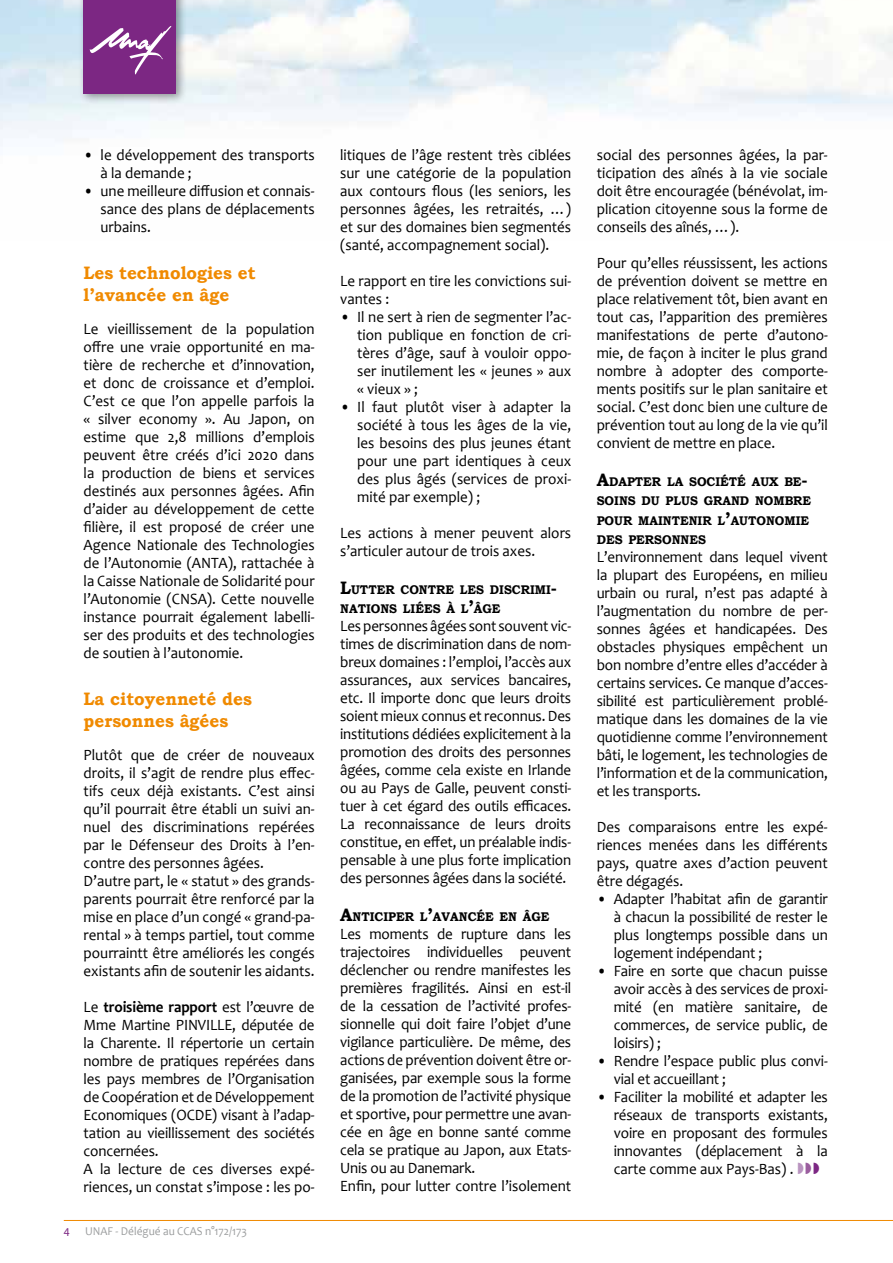
<style>
.page{position:relative;width:893px;height:1263px;background:#fff}
.page>*{position:absolute;margin:0;border:0;box-sizing:border-box;transform-origin:0 0}
.t1{font:700 18px/21.6px "Bookman Old Style";color:#f08a00;scale:.95 1}
.t2{font:15.75px/18px "Candara";letter-spacing:-.005em;color:#000;text-align:justify;scale:.95 1}
.t3{font:700 12.6px/19.5px "Bookman Old Style";color:#000;scale:.95 1}
.t4{font:12px "Candara";color:#9c9e9f;scale:.95 1}
.t5{font:12px "Myriad Pro";color:#7c2783;scale:.95 1}
.s1{font-weight:700}
.s2{font-size:18px}
</style>
<div class="page">
<div style="left:78px;top:0;width:109px;height:104px;background:#000;opacity:.39"></div>
<div style="left:84px;top:0;width:92px;height:93px;background:#7c2783"></div>
<svg style="left:89px;top:26px;width:83px;height:49px"></svg>
<hr style="left:64px;top:1220px;width:829px;height:1px;background:#f08a00">
<p class="t2" style="left:101px;top:146px;width:227px;text-indent:-17px">• le développement des transports à la demande ;</p>
<p class="t2" style="left:101px;top:182px;width:227px;text-indent:-17px">• une meilleure diffusion et connais&shy;sance des plans de déplacements urbains.</p>
<p class="t1" style="left:84px;top:262px;width:183px">Les technologies et l’avancée en âge</p>
<p class="t2" style="left:84px;top:320px;width:245px">Le vieillissement de la population offre une vraie opportunité en ma&shy;tière de recherche et d’innovation, et donc de croissance et d’emploi.<br>C’est ce que l’on appelle parfois la « silver economy ». Au Japon, on estime que 2,8 millions d’emplois peuvent être créés d’ici 2020 dans la production de biens et services destinés aux personnes âgées. Afin d’aider au développement de cette filière, il est proposé de créer une Agence Nationale des Technologies de l’Autonomie (ANTA), rattachée à la Caisse Nationale de Solidarité pour l’Autonomie (CNSA). Cette nouvelle instance pourrait également labelli&shy;ser des produits et des technologies de soutien à l’autonomie.</p>
<p class="t1" style="left:84px;top:688px;width:179px">La citoyenneté des personnes âgées</p>
<p class="t2" style="left:84px;top:746px;width:245px;text-align:left">Plutôt que de créer de nouveaux droits, il s’agit de rendre plus effec&shy;tifs ceux déjà existants. C’est ainsi qu’il pourrait être établi un suivi an&shy;nuel des discriminations repérées par le Défenseur des Droits à l’en&shy;contre des personnes âgées.<br>D’autre part, le « statut » des grands&shy;parents pourrait être renforcé par la mise en place d’un congé « grand-pa&shy;rental » à temps partiel, tout comme pourraintt être améliorés les congés existants afin de soutenir les aidants.</p>
<p class="t2" style="left:84px;top:998px;width:245px;text-align:left">Le <span class="s1">troisième rapport</span> est l’œuvre de Mme Martine PINVILLE, députée de la Charente. Il répertorie un certain nombre de pratiques repérées dans les pays membres de l’Organisation de Coopération et de Développement Economiques (OCDE) visant à l’adap&shy;tation au vieillissement des sociétés concernées.<br>A la lecture de ces diverses expé&shy;riences, un constat s’impose : les po-</p>
<p class="t5" style="left:64px;top:1224px;width:8px">4</p>
<p class="t4" style="left:85px;top:1224px;width:172px">UNAF - Délégué au CCAS n°172/173</p>
<p class="t2" style="left:340px;top:146px;width:245px">litiques de l’âge restent très ciblées sur une catégorie de la population aux contours flous (les seniors, les personnes âgées, les retraités, …) et sur des domaines bien segmentés (santé, accompagnement social).</p>
<p class="t2" style="left:340px;top:272px;width:245px">Le rapport en tire les convictions sui&shy;vantes :</p>
<p class="t2" style="left:357px;top:308px;width:227px;text-indent:-17px">• Il ne sert à rien de segmenter l’ac&shy;tion publique en fonction de cri&shy;tères d’âge, sauf à vouloir oppo&shy;ser inutilement les « jeunes » aux « vieux » ;</p>
<p class="t2" style="left:357px;top:398px;width:227px;text-indent:-17px">• Il faut plutôt viser à adapter la société à tous les âges de la vie, les besoins des plus jeunes étant pour une part identiques à ceux des plus âgés (services de proxi&shy;mité par exemple) ;</p>
<p class="t2" style="left:340px;top:524px;width:245px">Les actions à mener peuvent alors s’articuler autour de trois axes.</p>
<p class="t3" style="left:340px;top:580px;width:230px"><span class="s2">L</span>UTTER CONTRE LES DISCRIMI<span class="s2">-<br></span>NATIONS LIÉES À L<span class="s2">’</span>ÂGE</p>
<p class="t2" style="left:340px;top:617px;width:245px">Les personnes âgées sont souvent vic&shy;times de discrimination dans de nom&shy;breux domaines : l’emploi, l’accès aux assurances, aux services bancaires, etc. Il importe donc que leurs droits soient mieux connus et reconnus. Des institutions dédiées explicitement à la promotion des droits des personnes âgées, comme cela existe en Irlande ou au Pays de Galle, peuvent consti&shy;tuer à cet égard des outils efficaces.<br>La reconnaissance de leurs droits constitue, en effet, un préalable indis&shy;pensable à une plus forte implication des personnes âgées dans la société.</p>
<p class="t3" style="left:340px;top:907px;width:222px"><span class="s2">A</span>NTICIPER L<span class="s2">’</span>AVANCÉE EN ÂGE</p>
<p class="t2" style="left:340px;top:925px;width:245px;text-align:left">Les moments de rupture dans les trajectoires individuelles peuvent déclencher ou rendre manifestes les premières fragilités. Ainsi en est-il de la cessation de l’activité profes&shy;sionnelle qui doit faire l’objet d’une vigilance particulière. De même, des actions de prévention doivent être or&shy;ganisées, par exemple sous la forme de la promotion de l’activité physique et sportive, pour permettre une avan&shy;cée en âge en bonne santé comme cela se pratique au Japon, aux Etats-Unis ou au Danemark.<br>Enfin, pour lutter contre l’isolement</p>
<p class="t2" style="left:597px;top:146px;width:245px">social des personnes âgées, la par&shy;ticipation des aînés à la vie sociale doit être encouragée (bénévolat, im&shy;plication citoyenne sous la forme de conseils des aînés, …).</p>
<p class="t2" style="left:597px;top:254px;width:245px">Pour qu’elles réussissent, les actions de prévention doivent se mettre en place relativement tôt, bien avant en tout cas, l’apparition des premières manifestations de perte d’autono&shy;mie, de façon à inciter le plus grand nombre à adopter des comporte&shy;ments positifs sur le plan sanitaire et social. C’est donc bien une culture de prévention tout au long de la vie qu’il convient de mettre en place.</p>
<p class="t3" style="left:597px;top:472px;width:227px"><span class="s2">A</span>DAPTER LA SOCIÉTÉ AUX BE<span class="s2">-<br></span>SOINS DU PLUS GRAND NOMBRE<br>POUR MAINTENIR L<span class="s2">’</span>AUTONOMIE<br>DES PERSONNES</p>
<p class="t2" style="left:597px;top:548px;width:245px">L’environnement dans lequel vivent la plupart des Européens, en milieu urbain ou rural, n’est pas adapté à l’augmentation du nombre de per&shy;sonnes âgées et handicapées. Des obstacles physiques empêchent un bon nombre d’entre elles d’accéder à certains services. Ce manque d’acces&shy;sibilité est particulièrement problé&shy;matique dans les domaines de la vie quotidienne comme l’environnement bâti, le logement, les technologies de l’information et de la communication, et les transports.</p>
<p class="t2" style="left:597px;top:818px;width:245px">Des comparaisons entre les expé&shy;riences menées dans les différents pays, quatre axes d’action peuvent être dégagés.</p>
<p class="t2" style="left:614px;top:890px;width:227px;text-indent:-17px">• Adapter l’habitat afin de garantir à chacun la possibilité de rester le plus longtemps possible dans un logement indépendant ;</p>
<p class="t2" style="left:614px;top:962px;width:227px;text-indent:-17px">• Faire en sorte que chacun puisse avoir accès à des services de proxi&shy;mité (en matière sanitaire, de commerces, de service public, de loisirs) ;</p>
<p class="t2" style="left:614px;top:1052px;width:227px;text-indent:-17px">• Rendre l’espace public plus convi&shy;vial et accueillant ;</p>
<p class="t2" style="left:614px;top:1088px;width:227px;text-indent:-17px">• Faciliter la mobilité et adapter les réseaux de transports existants, voire en proposant des formules innovantes (déplacement à la carte comme aux Pays-Bas) .</p>
</div>
